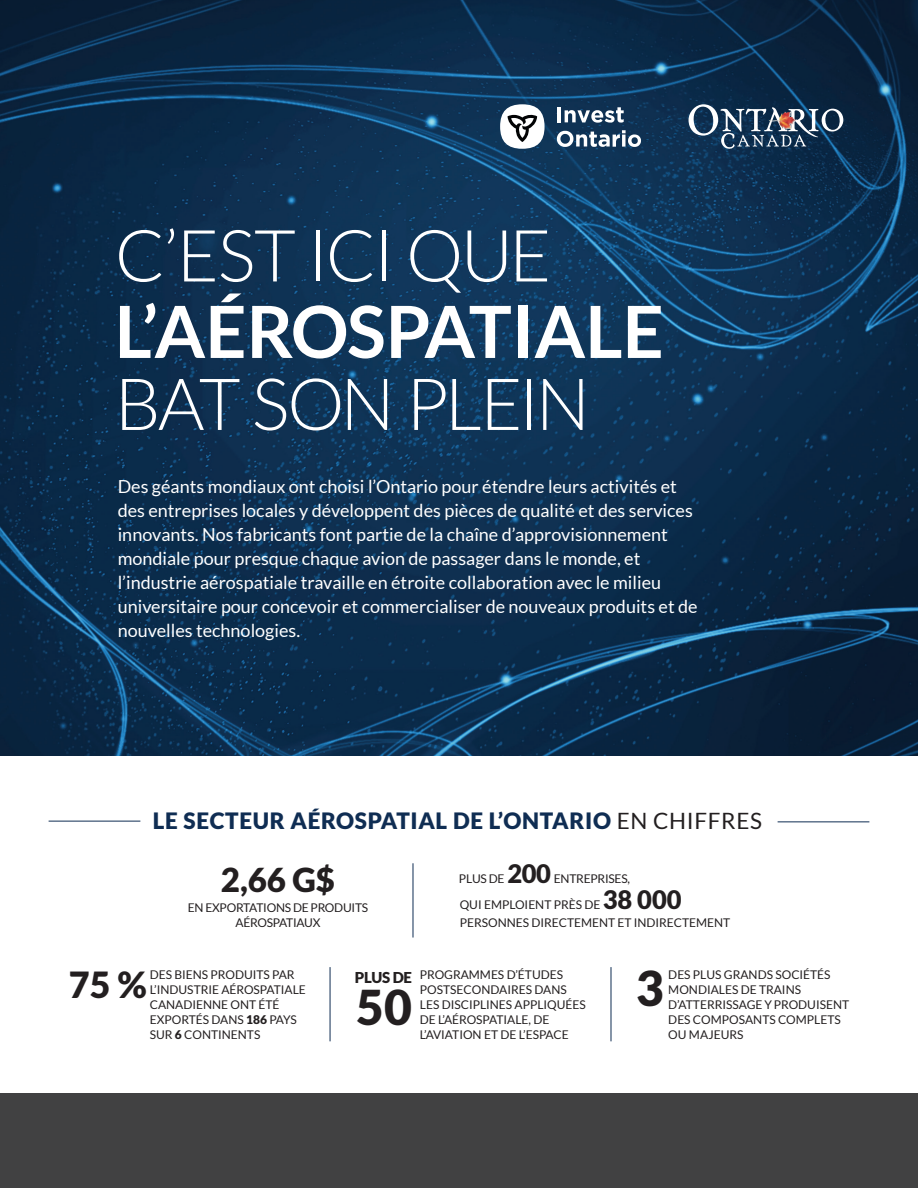
<style>
.page{position:relative;width:918px;height:1188px;background:#fff}
.page>*{position:absolute;margin:0;border:0;box-sizing:border-box;transform-origin:0 0}
.t1{font:300 72px/74.2px "Lato";letter-spacing:-.04em;color:#fff}
.t2{font:900 48px "Lato";color:#231f20}
.t3{font:900 36px "Lato";color:#231f20}
.t4{font:900 33px "Lato";color:#231f20}
.t5{font:900 22.5px "Lato";letter-spacing:.03em;color:#0f2d53}
.body_copy{font:18px/24px "Lato";color:#fff}
.t6{font:900 15px "Lato";letter-spacing:-.02em;color:#231f20}
.t7{font:12px/15px "Lato";color:#231f20}
.t8{font:12px/15px "Lato";letter-spacing:-.02em;color:#231f20;text-align:center}
.s1{font-weight:700}
.s2{font-weight:400;color:#231f20}
.s3{font-weight:900;font-size:25.5px}
.s4{font-weight:900}
</style>
<div class="page">
<img style="left:0;top:0;width:918px;height:755px">
<div style="left:0;top:1094px;width:918px;height:94px;background:#414142"></div>
<hr style="left:49px;top:821px;width:91px;height:1px;background:#0f2d53">
<hr style="left:778px;top:821px;width:91px;height:1px;background:#0f2d53">
<hr style="left:558px;top:107px;width:3px;height:15px;background:#fff">
<svg style="left:565px;top:107px;width:59px;height:16px"></svg>
<svg style="left:557px;top:130px;width:84px;height:17px"></svg>
<div style="left:500px;top:104px;width:45px;height:45px;background:#fff;border-radius:50%"></div>
<svg style="left:508px;top:114px;width:29px;height:28px"></svg>
<svg style="left:689px;top:104px;width:154px;height:45px;background:#435a72"></svg>
<hr style="left:413px;top:863px;width:1px;height:75px;background:#0f2d53">
<hr style="left:611px;top:967px;width:1px;height:74px;background:#0f2d53">
<hr style="left:330px;top:967px;width:1px;height:74px;background:#0f2d53">
<p class="t1" style="left:115px;top:219px;width:551px">C’EST ICI QUE<br><span class="s1">L’AÉROSPATIALE<br></span>BAT SON PLEIN</p>
<p class="body_copy" style="left:118px;top:474px;width:582px">Des géants mondiaux ont choisi l’Ontario pour étendre leurs activités et des entreprises locales y développent des pièces de qualité et des services innovants. Nos fabricants font partie de la chaîne d’approvisionnement mondiale pour presque chaque avion de passager dans le monde, et l’industrie aérospatiale travaille en étroite collaboration avec le milieu universitaire pour concevoir et commercialiser de nouveaux produits et de nouvelles technologies.</p>
<p class="t5" style="left:153px;top:807px;width:611px">LE SECTEUR AÉROSPATIAL DE L’ONTARIO <span class="s2">EN CHIFFRES</span></p>
<p class="t4" style="left:221px;top:861px;width:116px">2,66 G$</p>
<p class="t8" style="left:459px;top:871px;width:173px">PLUS DE <span class="s3">200</span> ENTREPRISES,</p>
<p class="t8" style="left:188px;top:900px;width:182px">EN EXPORTATIONS DE PRODUITS<br>AÉROSPATIAUX</p>
<p class="t7" style="left:460px;top:897px;width:223px">QUI EMPLOIENT PRÈS DE <span class="s3">38 000</span></p>
<p class="t7" style="left:460px;top:915px;width:272px">PERSONNES DIRECTEMENT ET INDIRECTEMENT</p>
<p class="t7" style="left:150px;top:967px;width:158px">DES BIENS PRODUITS PAR<br>L’INDUSTRIE AÉROSPATIALE<br>CANADIENNE ONT ÉTÉ<br>EXPORTÉS DANS <span class="s4">186</span> PAYS<br>SUR <span class="s4">6</span> CONTINENTS</p>
<p class="t3" style="left:69px;top:963px;width:80px">75 %</p>
<p class="t6" style="left:355px;top:968px;width:59px">PLUS DE</p>
<p class="t2" style="left:356px;top:979px;width:57px">50</p>
<p class="t7" style="left:420px;top:967px;width:168px">PROGRAMMES D’ÉTUDES<br>POSTSECONDAIRES DANS<br>LES DISCIPLINES APPLIQUÉES<br>DE L’AÉROSPATIALE, DE<br>L’AVIATION ET DE L’ESPACE</p>
<p class="t2" style="left:636px;top:960px;width:29px">3</p>
<p class="t7" style="left:668px;top:967px;width:182px">DES PLUS GRANDS SOCIÉTÉS<br>MONDIALES DE TRAINS<br>D’ATTERRISSAGE Y PRODUISENT<br>DES COMPOSANTS COMPLETS<br>OU MAJEURS</p>
</div>
